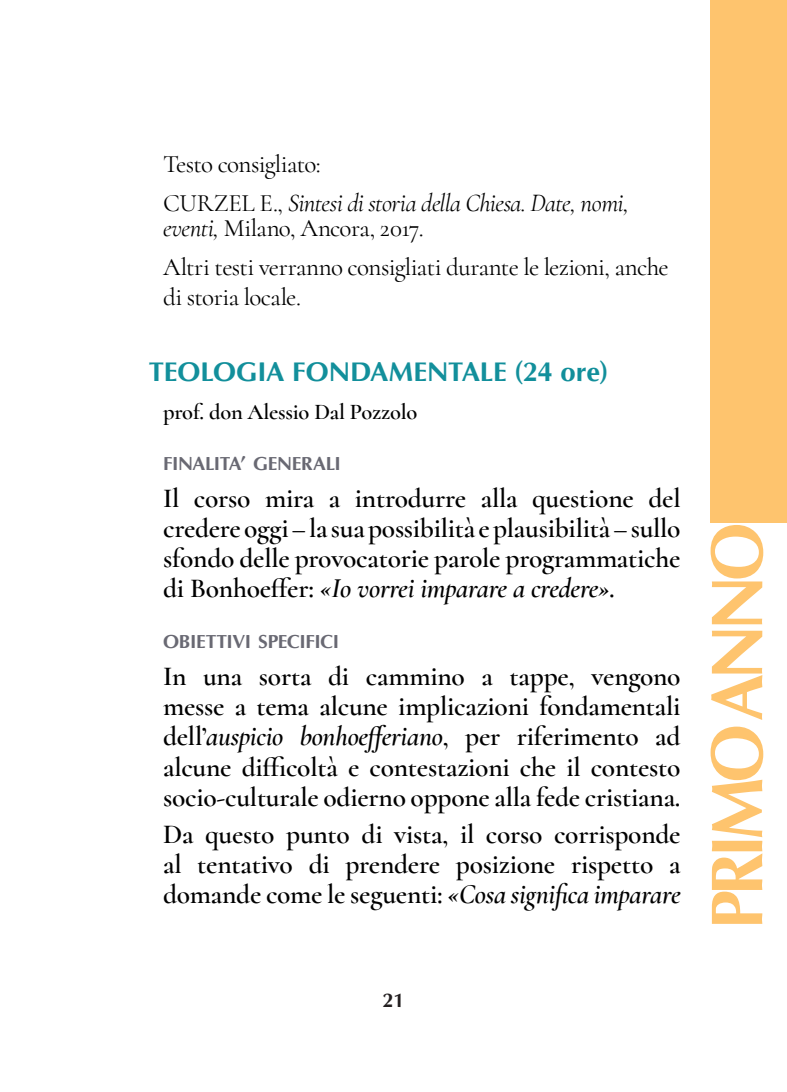
<style>
.page{position:relative;width:787px;height:1092px;background:#fff}
.page>*{position:absolute;margin:0;border:0;box-sizing:border-box;transform-origin:0 0}
.t1{font:700 73.5px "Optima";letter-spacing:-.075em;color:#fec46e;scale:.95 1}
.t2{font:600 27.5px/30px "Cormorant";letter-spacing:-.01em;color:#000;text-align:justify}
.t3{font:700 27.5px "Optima";letter-spacing:-.005em;color:#128f9b}
.t4{font:25px/39.2px "Cormorant";letter-spacing:-.025em;color:#000}
.t5{font:italic 25px/39.2px "Cormorant";letter-spacing:-.025em;color:#000}
.t6{font:600 22.5px "Cormorant";letter-spacing:-.01em;color:#000}
.t7{font:700 20px "Optima";color:#231f20}
.t8{font:700 19.25px "Optima";letter-spacing:-.025em;color:#696973}
.s1{font-style:normal}
.s2{font-style:italic}
.s3{font-size:20px}
</style>
<div class="page">
<div style="left:710px;top:0;width:77px;height:522px;background:#fec46e"></div>
<p class="t5" style="left:163px;top:145px;width:467px"><span class="s1">Testo consigliato:<br>CURZEL E.,</span> Sintesi di storia della Chiesa. Date, nomi,</p>
<p class="t4" style="left:163px;top:208px;width:507px"><span class="s2">eventi,</span> Milano, Ancora, 2017.<br>Altri testi verranno consigliati durante le lezioni, anche</p>
<p class="t4" style="left:163px;top:278px;width:139px">di storia locale.</p>
<p class="t3" style="left:149px;top:357px;width:461px">TEOLOGIA FONDAMENTALE (24 ore)</p>
<p class="t6" style="left:163px;top:397px;width:256px">prof. don Alessio Dal Pozzolo</p>
<p class="t8" style="left:163px;top:453px;width:179px">FINALITÀ<span class="s3">’</span> GENERALI</p>
<p class="t2" style="left:163px;top:483px;width:519px">Il corso mira a introdurre alla questione del credere oggi – la sua possibilità e plausibilità – sullo sfondo delle provocatorie parole programmatiche di Bonhoeffer: <span class="s2">«Io vorrei imparare a credere»</span>.</p>
<p class="t8" style="left:163px;top:631px;width:177px">OBIETTIVI SPECIFICI</p>
<p class="t2" style="left:163px;top:661px;width:519px">In una sorta di cammino a tappe, vengono messe a tema alcune implicazioni fondamentali dell’<span class="s2">auspicio bonhoefferiano</span>, per riferimento ad alcune difficoltà e contestazioni che il contesto socio-culturale odierno oppone alla fede cristiana.</p>
<p class="t2" style="left:163px;top:818px;width:519px">Da questo punto di vista, il corso corrisponde al tentativo di prendere posizione rispetto a domande come le seguenti: <span class="s2">«Cosa significa imparare</span></p>
<p class="t7" style="left:382px;top:989px;width:24px">21</p>
<h1 class="t1" style="left:697px;top:928px;width:429px;rotate:-90deg">PRIMO ANNO</h1>
</div>
